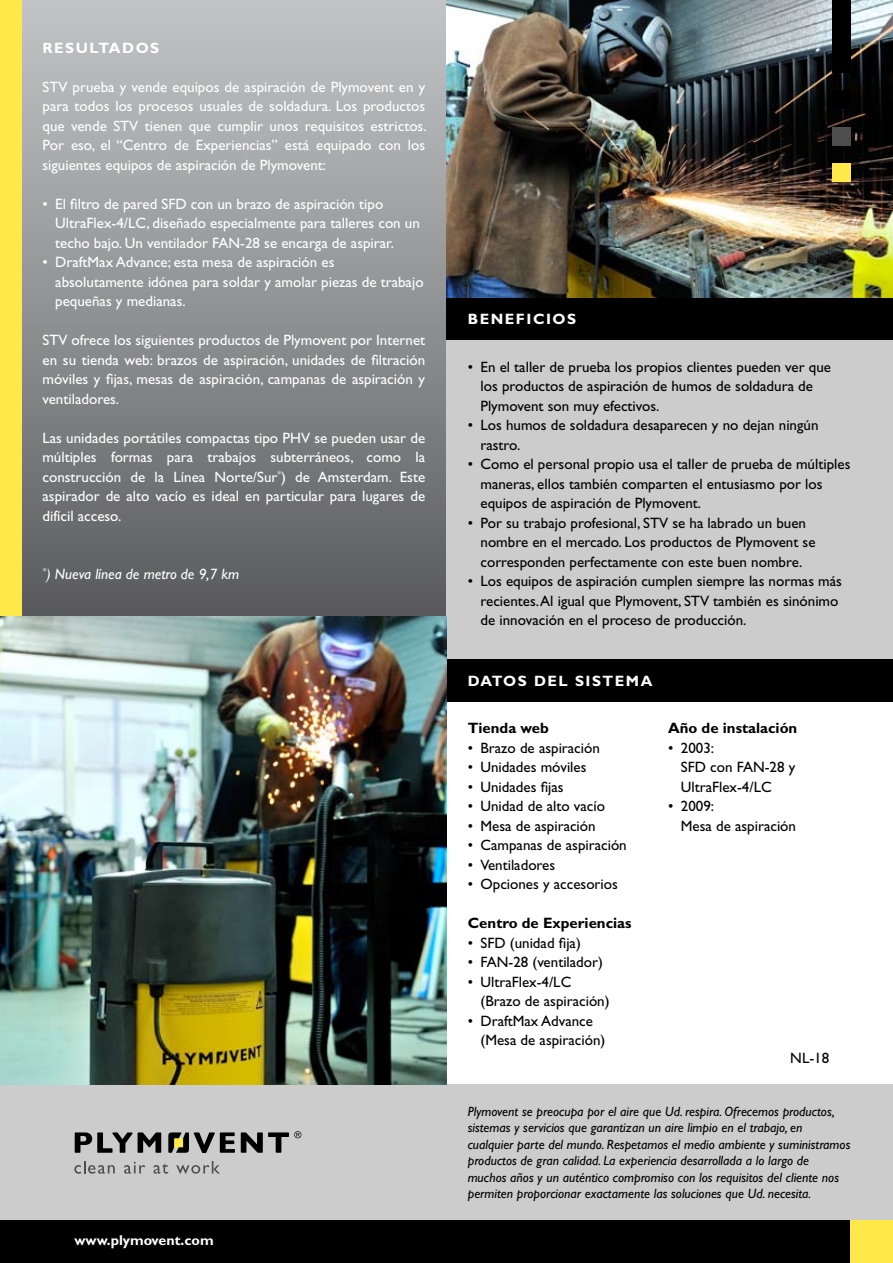
<style>
.page{position:relative;width:893px;height:1263px;background:#fff}
.page>*{position:absolute;margin:0;border:0;box-sizing:border-box;transform-origin:0 0}
.t1{font:15px/19.5px "Gill Sans Std";color:#fff;text-align:justify}
.t2{font:15px/19.5px "Gill Sans Std";color:#000}
.t3{font:700 15px "Gill Sans Std";color:#000}
.t4{font:700 15px "Gill Sans Std";letter-spacing:.1em;color:#fff}
.t5{font:italic 15px "Gill Sans Std";color:#fff}
.t6{font:700 14.25px "Gill Sans Std";color:#fff}
.t7{font:italic 13.5px/16.5px "Gill Sans Std";color:#000}
</style>
<div class="page">
<div style="left:0;top:0;width:446px;height:617px;background:linear-gradient(to bottom,#c4c6c7,#5b5b5d)"></div>
<div style="left:446px;top:340px;width:447px;height:319px;background:#ccc"></div>
<div style="left:0;top:1084px;width:893px;height:179px;background:#ccc"></div>
<div style="left:0;top:1220px;width:893px;height:43px;background:#000"></div>
<div style="left:0;top:0;width:21px;height:617px;background:#ffe948"></div>
<div style="left:850px;top:1220px;width:43px;height:43px;background:#ffe948"></div>
<div style="left:446px;top:298px;width:447px;height:42px;background:#000"></div>
<div style="left:446px;top:659px;width:447px;height:43px;background:#000"></div>
<img style="left:446px;top:0;width:447px;height:298px">
<img style="left:0;top:617px;width:446px;height:467px">
<div style="left:832px;top:164px;width:18px;height:18px;background:#ffe948"></div>
<div style="left:832px;top:127px;width:18px;height:18px;background:#4d4d4d"></div>
<div style="left:832px;top:91px;width:18px;height:18px;background:#000"></div>
<div style="left:832px;top:0;width:18px;height:73px;background:#000"></div>
<svg style="left:75px;top:1132px;width:86px;height:21px"></svg>
<svg style="left:241px;top:1131px;width:60px;height:22px"></svg>
<svg style="left:168px;top:1132px;width:67px;height:21px"></svg>
<svg style="left:74px;top:1161px;width:41px;height:13px"></svg>
<svg style="left:124px;top:1162px;width:21px;height:12px"></svg>
<svg style="left:153px;top:1164px;width:15px;height:10px"></svg>
<svg style="left:176px;top:1161px;width:44px;height:13px"></svg>
<p class="t4" style="left:43px;top:39px;width:118px">Resultados</p>
<p class="t1" style="left:43px;top:77px;width:386px">STV prueba y vende equipos de aspiración de Plymovent en y para todos los procesos usuales de soldadura. Los productos que vende STV tienen que cumplir unos requisitos estrictos.<br>Por eso, el “Centro de Experiencias” está equipado con los siguientes equipos de aspiración de Plymovent:</p>
<p class="t1" style="left:55px;top:194px;width:366px;text-align:left;text-indent:-13px">• El filtro de pared SFD con un brazo de aspiración tipo<br>UltraFlex-4/LC, diseñado especialmente para talleres con un techo bajo. Un ventilador FAN-28 se encarga de aspirar.</p>
<p class="t1" style="left:55px;top:253px;width:370px;text-align:left;text-indent:-13px">• DraftMax Advance; esta mesa de aspiración es absolutamente idónea para soldar y amolar piezas de trabajo pequeñas y medianas.</p>
<p class="t1" style="left:43px;top:331px;width:384px">STV ofrece los siguientes productos de Plymovent por Internet en su tienda web: brazos de aspiración, unidades de filtración móviles y fijas, mesas de aspiración, campanas de aspiración y ventiladores.</p>
<p class="t1" style="left:43px;top:428px;width:384px">Las unidades portátiles compactas tipo PHV se pueden usar de múltiples formas para trabajos subterráneos, como la construcción de la Línea Norte/Sur<sup>*</sup>) de Amsterdam. Este aspirador de alto vacío es ideal en particular para lugares de difícil acceso.</p>
<p class="t5" style="left:43px;top:566px;width:198px"><sup>*</sup>) Nueva línea de metro de 9,7 km</p>
<p class="t6" style="left:74px;top:1232px;width:141px">www.plymovent.com</p>
<p class="t4" style="left:468px;top:310px;width:110px">Beneficios</p>
<p class="t2" style="left:480px;top:357px;width:352px;text-indent:-13px">• En el taller de prueba los propios clientes pueden ver que los productos de aspiración de humos de soldadura de<br>Plymovent son muy efectivos.</p>
<p class="t2" style="left:480px;top:415px;width:340px;text-indent:-13px">• Los humos de soldadura desaparecen y no dejan ningún rastro.</p>
<p class="t2" style="left:480px;top:454px;width:371px;text-indent:-13px">• Como el personal propio usa el taller de prueba de múltiples maneras, ellos también comparten el entusiasmo por los equipos de aspiración de Plymovent.</p>
<p class="t2" style="left:480px;top:513px;width:337px;text-indent:-13px">• Por su trabajo profesional, STV se ha labrado un buen nombre en el mercado. Los productos de Plymovent se corresponden perfectamente con este buen nombre.</p>
<p class="t2" style="left:480px;top:571px;width:363px;text-indent:-13px">• Los equipos de aspiración cumplen siempre las normas más recientes. Al igual que Plymovent, STV también es sinónimo de innovación en el proceso de producción.</p>
<p class="t4" style="left:468px;top:671px;width:186px">Datos de l sistema</p>
<p class="t3" style="left:468px;top:719px;width:83px">Tienda web</p>
<p class="t2" style="left:468px;top:738px;width:134px">• Brazo de aspiración</p>
<p class="t2" style="left:468px;top:757px;width:120px">• Unidades móviles</p>
<p class="t2" style="left:468px;top:777px;width:97px">• Unidades fijas</p>
<p class="t2" style="left:468px;top:796px;width:139px">• Unidad de alto vacío</p>
<p class="t2" style="left:468px;top:816px;width:129px">• Mesa de aspiración</p>
<p class="t2" style="left:468px;top:835px;width:161px">• Campanas de aspiración</p>
<p class="t2" style="left:468px;top:855px;width:89px">• Ventiladores</p>
<p class="t2" style="left:468px;top:874px;width:152px">• Opciones y accesorios</p>
<p class="t3" style="left:468px;top:914px;width:165px">Centro de Experiencias</p>
<p class="t2" style="left:468px;top:933px;width:115px">• SFD (unidad fija)</p>
<p class="t2" style="left:468px;top:952px;width:137px">• FAN-28 (ventilador)</p>
<p class="t2" style="left:480px;top:972px;width:131px;text-indent:-13px">• UltraFlex-4/LC (Brazo de aspiración)</p>
<p class="t2" style="left:480px;top:1011px;width:126px;text-indent:-13px">• DraftMax Advance (Mesa de aspiración)</p>
<p class="t3" style="left:668px;top:719px;width:131px">Año de instalación</p>
<p class="t2" style="left:681px;top:738px;width:116px;text-indent:-13px">• 2003:<br>SFD con FAN-28 y<br>UltraFlex-4/LC</p>
<p class="t2" style="left:681px;top:796px;width:117px;text-indent:-13px">• 2009:<br>Mesa de aspiración</p>
<p class="t2" style="left:790px;top:1048px;width:40px">NL-18</p>
<p class="t7" style="left:468px;top:1103px;width:384px">Plymovent se preocupa por el aire que Ud. respira. Ofrecemos productos, sistemas y servicios que garantizan un aire limpio en el trabajo, en cualquier parte del mundo. Respetamos el medio ambiente y suministramos productos de gran calidad. La experiencia desarrollada a lo largo de muchos años y un auténtico compromiso con los requisitos del cliente nos permiten proporcionar exactamente las soluciones que Ud. necesita.</p>
</div>
